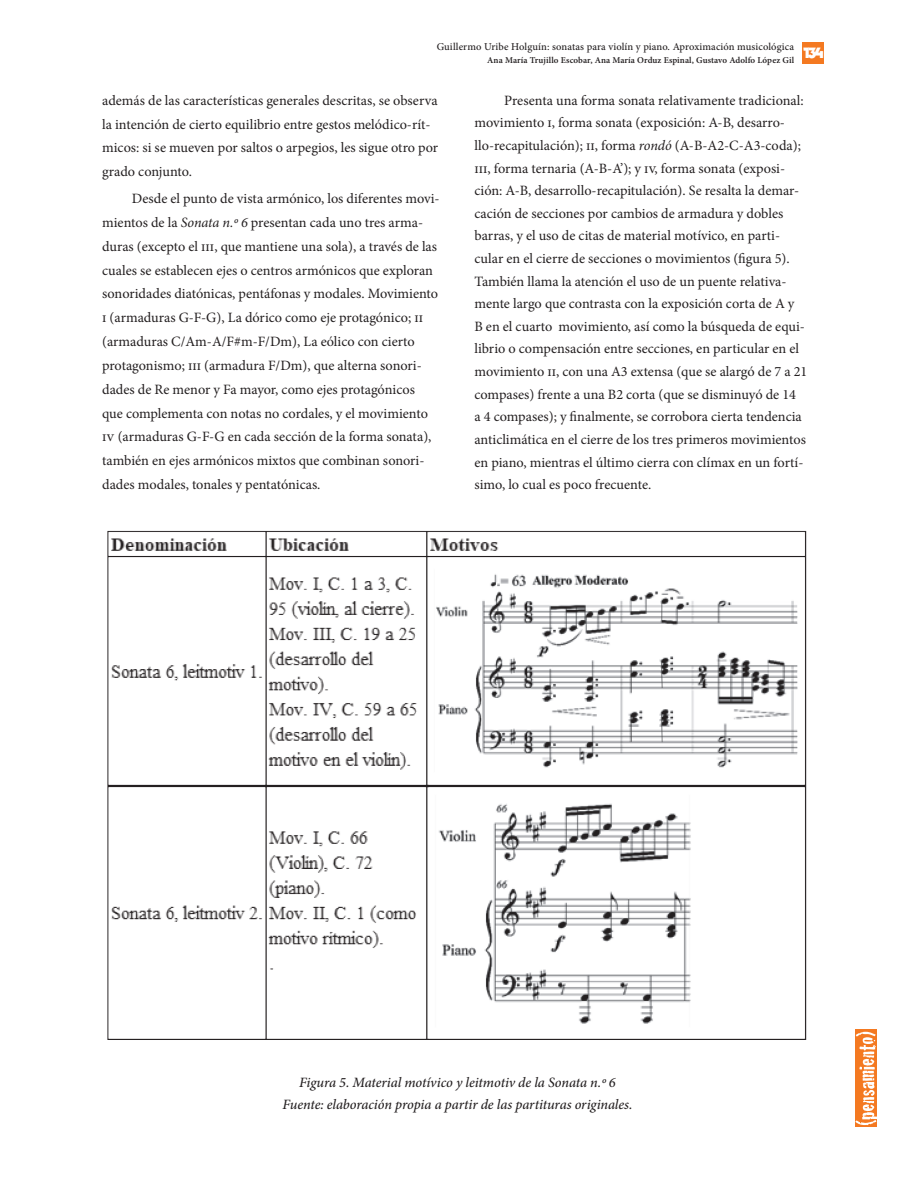
<style>
.page{position:relative;width:915px;height:1191px;background:#fff}
.page>*{position:absolute;margin:0;border:0;box-sizing:border-box;transform-origin:0 0}
.t1{font:800 15px "DOCK11";color:#fff}
.t2{font:14.25px/22.6px "Minion Pro";letter-spacing:-.005em;color:#231f20}
.t3{font:italic 500 14.25px/22.5px "Minion Pro";letter-spacing:-.005em;color:#231f20;text-align:center}
.t4{font:500 10.5px "Minion Pro";letter-spacing:.01em;color:#231f20}
.t5{font:600 9px "Minion Pro";letter-spacing:.01em;color:#231f20}
.s1{font-style:italic}
</style>
<div class="page">
<img style="left:107px;top:530px;width:700px;height:510px">
<div style="left:802px;top:42px;width:21px;height:21px;background:#f47921"></div>
<div style="left:855px;top:1029px;width:21px;height:98px;background:#f47921"></div>
<svg style="left:855px;top:1031px;width:21px;height:94px"></svg>
<p class="t4" style="left:436px;top:40px;width:359px">Guillermo Uribe Holguín: sonatas para violín y piano. Aproximación musicológica</p>
<p class="t5" style="left:487px;top:54px;width:308px">Ana María Trujillo Escobar, Ana María Orduz Espinal, Gustavo Adolfo López Gil</p>
<p class="t1" style="left:802px;top:46px;width:23px">134</p>
<p class="t2" style="left:102px;top:88px;width:337px;line-height:23.9px">además de las características generales descritas, se observa la intención de cierto equilibrio entre gestos melódico-rít&shy;micos: si se mueven por saltos o arpegios, les sigue otro por grado conjunto.</p>
<p class="t2" style="left:102px;top:187px;width:339px;line-height:23.9px;text-indent:30px">Desde el punto de vista armónico, los diferentes movi&shy;mientos de la <span class="s1">Sonata n.º 6</span> presentan cada uno tres arma&shy;duras (excepto el iii, que mantiene una sola), a través de las cuales se establecen ejes o centros armónicos que exploran sonoridades diatónicas, pentáfonas y modales. Movimiento i (armaduras G-F-G), La dórico como eje protagónico; ii (armaduras C/Am-A/F#m-F/Dm), La eólico con cierto protagonismo; iii (armadura F/Dm), que alterna sonori&shy;dades de Re menor y Fa mayor, como ejes protagónicos<br>que complementa con notas no cordales, y el movimiento iv (armaduras G-F-G en cada sección de la forma sonata), también en ejes armónicos mixtos que combinan sonori&shy;dades modales, tonales y pentatónicas.</p>
<p class="t2" style="left:474px;top:89px;width:334px;text-indent:30px">Presenta una forma sonata relativamente tradicional: movimiento i, forma sonata (exposición: A-B, desarro&shy;llo-recapitulación); ii, forma <span class="s1">rondó</span> (A-B-A2-C-A3-coda); iii, forma ternaria (A-B-A’); y iv, forma sonata (exposi&shy;ción: A-B, desarrollo-recapitulación). Se resalta la demar&shy;cación de secciones por cambios de armadura y dobles barras, y el uso de citas de material motívico, en parti&shy;cular en el cierre de secciones o movimientos (figura 5).<br>También llama la atención el uso de un puente relativa&shy;mente largo que contrasta con la exposición corta de A y<br>B en el cuarto movimiento, así como la búsqueda de equi&shy;librio o compensación entre secciones, en particular en el movimiento ii, con una A3 extensa (que se alargó de 7 a 21 compases) frente a una B2 corta (que se disminuyó de 14<br>a 4 compases); y finalmente, se corrobora cierta tendencia anticlimática en el cierre de los tres primeros movimientos en piano, mientras el último cierra con clímax en un fortí&shy;simo, lo cual es poco frecuente.</p>
<p class="t3" style="left:282px;top:1071px;width:351px">Figura 5. Material motívico y leitmotiv de la Sonata n.º 6<br>Fuente: elaboración propia a partir de las partituras originales.</p>
</div>
